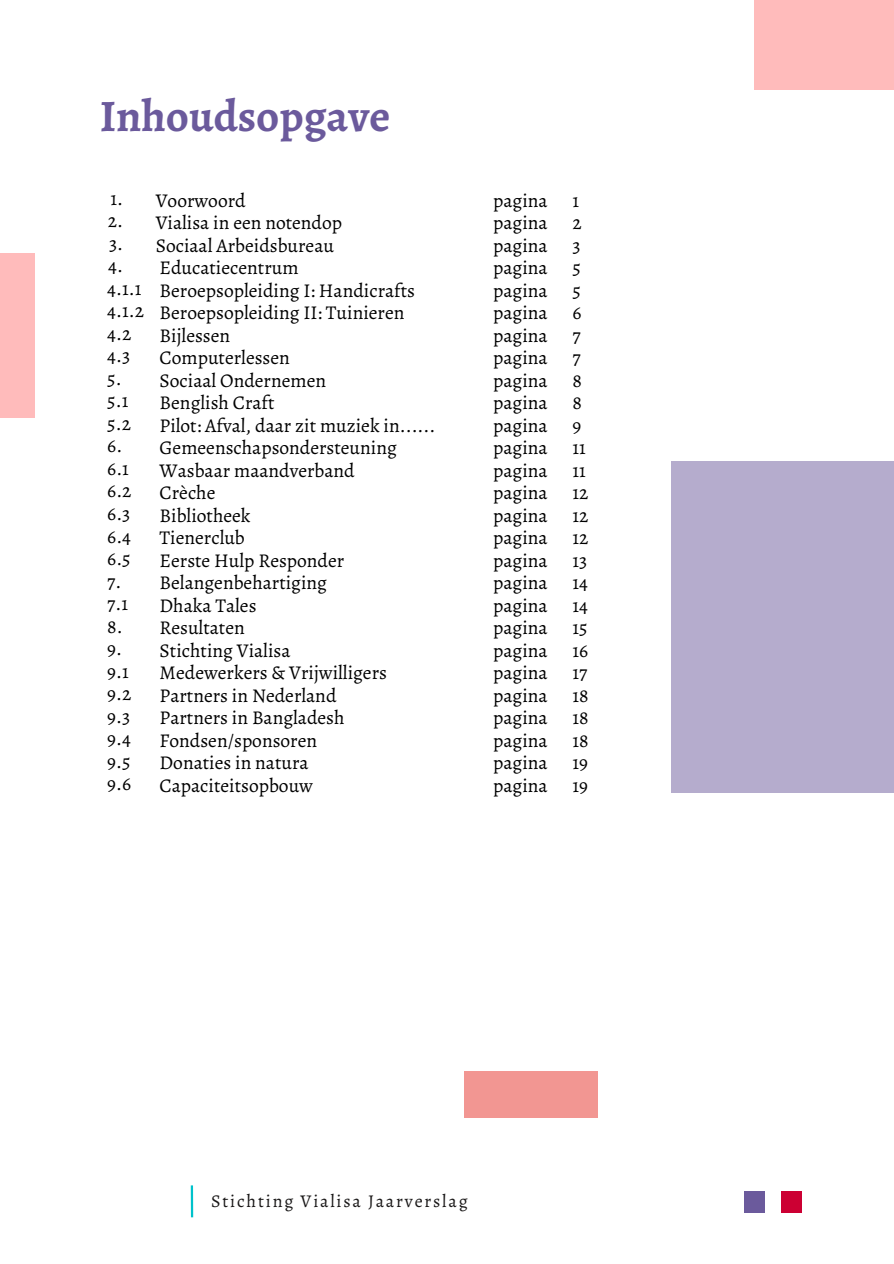
<style>
.page{position:relative;width:894px;height:1264px;background:#fff}
.page>*{position:absolute;margin:0;border:0;box-sizing:border-box;transform-origin:0 0}
.t1{font:700 45px "Alegreya";color:#6b5a9c}
.t2{font:19.5px/22.5px "Alegreya";color:#000}
.t3{font:18px "Alegreya";letter-spacing:.1em;color:#191717}
</style>
<div class="page">
<hr style="left:191px;top:1185px;width:2px;height:32px;background:#00c2cb">
<div style="left:743px;top:1190px;width:21px;height:22px;background:#6b5a9c"></div>
<div style="left:781px;top:1190px;width:20px;height:22px;background:#c03"></div>
<div style="left:671px;top:461px;width:222px;height:332px;background:#b5accd"></div>
<div style="left:0;top:253px;width:34px;height:164px;background:#fbb"></div>
<div style="left:754px;top:0;width:139px;height:89px;background:#fbb"></div>
<div style="left:464px;top:1070px;width:134px;height:47px;background:#f29692"></div>
<p class="t1" style="left:100px;top:85px;width:292px">Inhoudsopgave</p>
<p class="t2" style="left:107px;top:187px;width:36px">1.<br>2.<br>3.<br>4.<br>4.1.1</p>
<p class="t2" style="left:107px;top:299px;width:38px">4.1.2</p>
<p class="t2" style="left:107px;top:322px;width:26px">4.2</p>
<p class="t2" style="left:107px;top:344px;width:24px">4.3</p>
<p class="t2" style="left:107px;top:367px;width:16px">5.</p>
<p class="t2" style="left:107px;top:389px;width:23px">5.1</p>
<p class="t2" style="left:107px;top:412px;width:25px">5.2</p>
<p class="t2" style="left:107px;top:434px;width:16px">6.</p>
<p class="t2" style="left:107px;top:457px;width:23px">6.1</p>
<p class="t2" style="left:107px;top:479px;width:26px">6.2</p>
<p class="t2" style="left:107px;top:502px;width:25px">6.3</p>
<p class="t2" style="left:107px;top:524px;width:25px">6.4</p>
<p class="t2" style="left:107px;top:547px;width:25px">6.5</p>
<p class="t2" style="left:107px;top:569px;width:16px">7.</p>
<p class="t2" style="left:107px;top:592px;width:22px">7.1</p>
<p class="t2" style="left:107px;top:614px;width:17px">8.</p>
<p class="t2" style="left:107px;top:637px;width:16px">9.</p>
<p class="t2" style="left:107px;top:659px;width:23px">9.1</p>
<p class="t2" style="left:107px;top:682px;width:26px">9.2</p>
<p class="t2" style="left:107px;top:704px;width:24px">9.3</p>
<p class="t2" style="left:107px;top:727px;width:25px">9.4</p>
<p class="t2" style="left:107px;top:749px;width:25px">9.5</p>
<p class="t2" style="left:107px;top:772px;width:25px">9.6</p>
<p class="t2" style="left:156px;top:189px;width:91px">Voorwoord</p>
<p class="t2" style="left:156px;top:211px;width:188px">Vialisa in een notendop</p>
<p class="t2" style="left:156px;top:234px;width:180px">Sociaal Arbeidsbureau</p>
<p class="t2" style="left:159px;top:256px;width:140px">Educatiecentrum</p>
<p class="t2" style="left:159px;top:279px;width:257px">Beroepsopleiding I: Handicrafts</p>
<p class="t2" style="left:159px;top:301px;width:246px">Beroepsopleiding II: Tuinieren</p>
<p class="t2" style="left:159px;top:324px;width:72px">Bijlessen</p>
<p class="t2" style="left:159px;top:346px;width:132px">Computerlessen</p>
<p class="t2" style="left:159px;top:369px;width:168px">Sociaal Ondernemen</p>
<p class="t2" style="left:159px;top:391px;width:116px">Benglish Craft</p>
<p class="t2" style="left:159px;top:414px;width:277px">Pilot: Afval, daar zit muziek in......</p>
<p class="t2" style="left:159px;top:436px;width:239px">Gemeenschapsondersteuning</p>
<p class="t2" style="left:159px;top:459px;width:197px">Wasbaar maandverband</p>
<p class="t2" style="left:159px;top:481px;width:57px">Crèche</p>
<p class="t2" style="left:159px;top:504px;width:92px">Bibliotheek</p>
<p class="t2" style="left:159px;top:526px;width:87px">Tienerclub</p>
<p class="t2" style="left:159px;top:549px;width:186px">Eerste Hulp Responder</p>
<p class="t2" style="left:159px;top:571px;width:169px">Belangenbehartiging</p>
<p class="t2" style="left:159px;top:594px;width:98px">Dhaka Tales</p>
<p class="t2" style="left:159px;top:616px;width:87px">Resultaten</p>
<p class="t2" style="left:159px;top:639px;width:132px">Stichting Vialisa</p>
<p class="t2" style="left:159px;top:661px;width:229px">Medewerkers &amp; Vrijwilligers</p>
<p class="t2" style="left:159px;top:684px;width:178px">Partners in Nederland</p>
<p class="t2" style="left:159px;top:706px;width:186px">Partners in Bangladesh</p>
<p class="t2" style="left:159px;top:729px;width:159px">Fondsen/sponsoren</p>
<p class="t2" style="left:159px;top:751px;width:150px">Donaties in natura</p>
<p class="t2" style="left:159px;top:774px;width:155px">Capaciteitsopbouw</p>
<p class="t2" style="left:493px;top:189px;width:56px">pagina</p>
<p class="t2" style="left:493px;top:211px;width:56px">pagina</p>
<p class="t2" style="left:493px;top:234px;width:56px">pagina</p>
<p class="t2" style="left:493px;top:256px;width:56px">pagina</p>
<p class="t2" style="left:493px;top:279px;width:56px">pagina</p>
<p class="t2" style="left:493px;top:301px;width:56px">pagina</p>
<p class="t2" style="left:493px;top:324px;width:56px">pagina</p>
<p class="t2" style="left:493px;top:346px;width:56px">pagina</p>
<p class="t2" style="left:493px;top:369px;width:56px">pagina</p>
<p class="t2" style="left:493px;top:391px;width:56px">pagina</p>
<p class="t2" style="left:493px;top:414px;width:56px">pagina</p>
<p class="t2" style="left:493px;top:436px;width:56px;text-align:justify">pagina pagina pagina</p>
<p class="t2" style="left:493px;top:504px;width:56px">pagina</p>
<p class="t2" style="left:493px;top:526px;width:56px">pagina</p>
<p class="t2" style="left:493px;top:549px;width:56px">pagina</p>
<p class="t2" style="left:493px;top:571px;width:56px">pagina pagina</p>
<p class="t2" style="left:493px;top:616px;width:56px">pagina</p>
<p class="t2" style="left:493px;top:639px;width:56px">pagina</p>
<p class="t2" style="left:493px;top:661px;width:56px">pagina</p>
<p class="t2" style="left:493px;top:684px;width:56px">pagina</p>
<p class="t2" style="left:493px;top:706px;width:56px">pagina</p>
<p class="t2" style="left:493px;top:729px;width:56px">pagina</p>
<p class="t2" style="left:493px;top:751px;width:56px">pagina</p>
<p class="t2" style="left:493px;top:774px;width:56px">pagina</p>
<p class="t2" style="left:572px;top:189px;width:8px">1</p>
<p class="t2" style="left:572px;top:211px;width:11px">2</p>
<p class="t2" style="left:572px;top:234px;width:10px">3</p>
<p class="t2" style="left:572px;top:256px;width:10px">5</p>
<p class="t2" style="left:572px;top:279px;width:10px">5</p>
<p class="t2" style="left:572px;top:301px;width:11px">6</p>
<p class="t2" style="left:572px;top:324px;width:10px">7</p>
<p class="t2" style="left:572px;top:346px;width:10px">7</p>
<p class="t2" style="left:572px;top:369px;width:11px">8</p>
<p class="t2" style="left:572px;top:391px;width:11px">8</p>
<p class="t2" style="left:572px;top:414px;width:10px">9</p>
<p class="t2" style="left:572px;top:436px;width:15px">11</p>
<p class="t2" style="left:572px;top:459px;width:15px">11</p>
<p class="t2" style="left:572px;top:481px;width:17px">12</p>
<p class="t2" style="left:572px;top:504px;width:17px">12</p>
<p class="t2" style="left:572px;top:526px;width:17px">12</p>
<p class="t2" style="left:572px;top:549px;width:16px">13</p>
<p class="t2" style="left:572px;top:571px;width:17px">14</p>
<p class="t2" style="left:572px;top:594px;width:17px">14</p>
<p class="t2" style="left:572px;top:616px;width:17px">15</p>
<p class="t2" style="left:572px;top:639px;width:17px">16</p>
<p class="t2" style="left:572px;top:661px;width:16px">17</p>
<p class="t2" style="left:572px;top:684px;width:18px">18</p>
<p class="t2" style="left:572px;top:706px;width:18px">18</p>
<p class="t2" style="left:572px;top:729px;width:18px">18</p>
<p class="t2" style="left:572px;top:751px;width:17px">19</p>
<p class="t2" style="left:572px;top:774px;width:17px">19</p>
<h1 class="t3" style="left:211px;top:1188px;width:258px">Stichting Vialisa Jaarverslag</h1>
</div>
